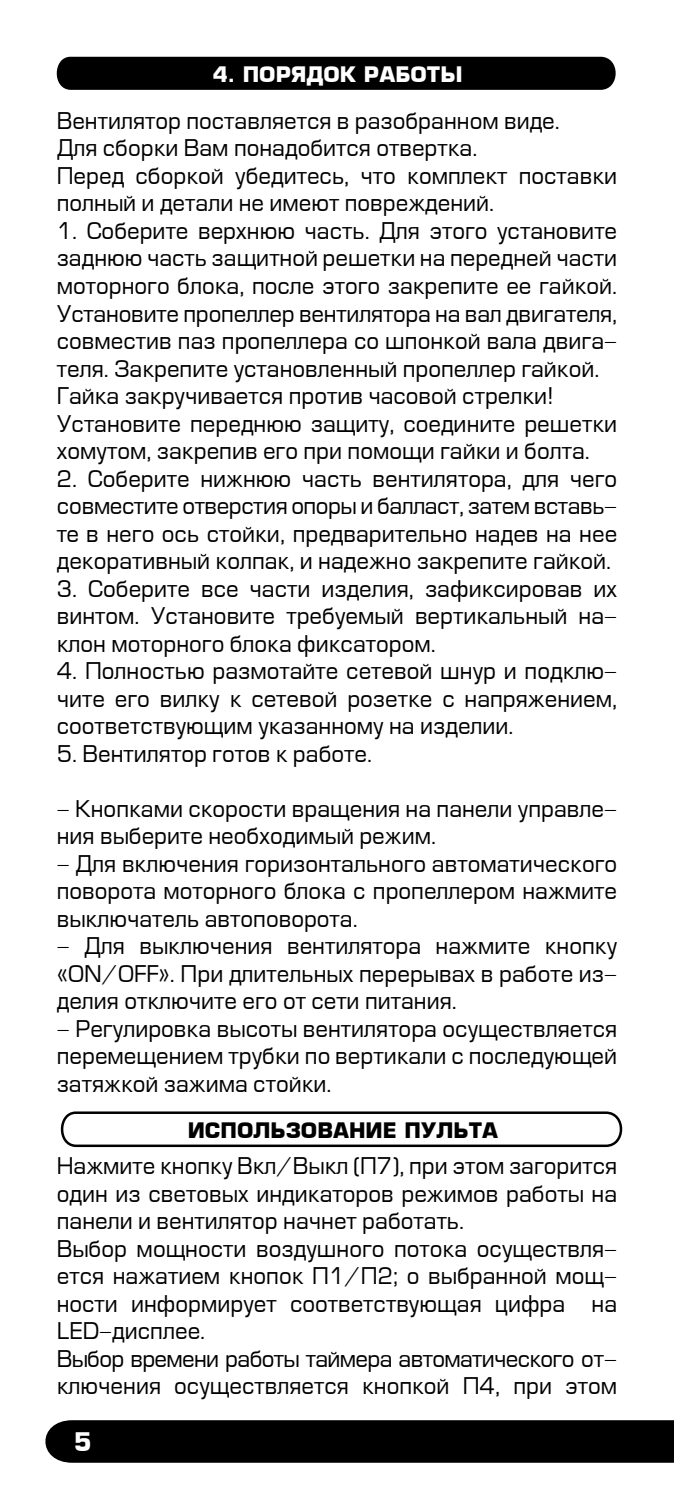
<style>
.page{position:relative;width:674px;height:1489px;background:#fff}
.page>*{position:absolute;margin:0;border:0;box-sizing:border-box;transform-origin:0 0}
.t1{font:700 25px "Europe";color:#fff}
.t2{font:22.5px/27.5px "Europe";color:#000;text-align:justify}
.t3{font:700 20.75px "Europe";color:#000}
.t4{font:700 20.75px "Europe";color:#fff}
</style>
<div class="page">
<div style="left:45px;top:1420px;width:628px;height:42px;background:#000"></div>
<svg style="left:60px;top:1111px;width:563px;height:37px"></svg>
<div style="left:56px;top:57px;width:560px;height:33px;background:#000"></div>
<p class="t4" style="left:212px;top:61px;width:251px">4. ПОРЯДОК РАБОТЫ</p>
<p class="t2" style="left:57px;top:108px;width:561px;text-align:left">Вентилятор поставляется в разобранном виде.<br>Для сборки Вам понадобится отвертка.<br>Перед сборкой убедитесь, что комплект поставки полный и детали не имеют повреждений.</p>
<p class="t2" style="left:57px;top:218px;width:561px;text-align:left">1. Соберите верхнюю часть. Для этого установите заднюю часть защитной решетки на передней части моторного блока, после этого закрепите ее гайкой.<br>Установите пропеллер вентилятора на вал двигателя, совместив паз пропеллера со шпонкой вала двига&shy;теля. Закрепите установленный пропеллер гайкой.<br>Гайка закручивается против часовой стрелки!<br>Установите переднюю защиту, соедините решетки хомутом, закрепив его при помощи гайки и болта.</p>
<p class="t2" style="left:57px;top:465px;width:561px">2. Соберите нижнюю часть вентилятора, для чего совместите отверстия опоры и балласт, затем вставь&shy;те в него ось стойки, предварительно надев на нее декоративный колпак, и надежно закрепите гайкой.</p>
<p class="t2" style="left:57px;top:575px;width:561px">3. Соберите все части изделия, зафиксировав их винтом. Установите требуемый вертикальный на&shy;клон моторного блока фиксатором.</p>
<p class="t2" style="left:57px;top:658px;width:561px">4. Полностью размотайте сетевой шнур и подклю&shy;чите его вилку к сетевой розетке с напряжением, соответствующим указанному на изделии.</p>
<p class="t2" style="left:57px;top:740px;width:316px">5. Вентилятор готов к работе.</p>
<p class="t2" style="left:57px;top:795px;width:561px">- Кнопками скорости вращения на панели управле&shy;ния выберите необходимый режим.</p>
<p class="t2" style="left:57px;top:850px;width:561px">- Для включения горизонтального автоматического поворота моторного блока с пропеллером нажмите выключатель автоповорота.</p>
<p class="t2" style="left:57px;top:933px;width:561px">- Для выключения вентилятора нажмите кнопку «ON/OFF». При длительных перерывах в работе из&shy;делия отключите его от сети питания.</p>
<p class="t2" style="left:57px;top:1015px;width:561px">- Регулировка высоты вентилятора осуществляется перемещением трубки по вертикали с последующей затяжкой зажима стойки.</p>
<p class="t3" style="left:187px;top:1117px;width:312px">ИСПОЛЬЗОВАНИЕ ПУЛЬТА</p>
<p class="t2" style="left:57px;top:1153px;width:561px;text-align:left">Нажмите кнопку Вкл/Выкл (П7), при этом загорится один из световых индикаторов режимов работы на панели и вентилятор начнет работать.<br>Выбор мощности воздушного потока осуществля&shy;ется нажатием кнопок П1/П2; о выбранной мощ&shy;ности информирует соответствующая цифра на LED-дисплее.<br>Выбор времени работы таймера автоматического от&shy;ключения осуществляется кнопкой П4, при этом</p>
<p class="t1" style="left:74px;top:1426px;width:19px">5</p>
</div>
